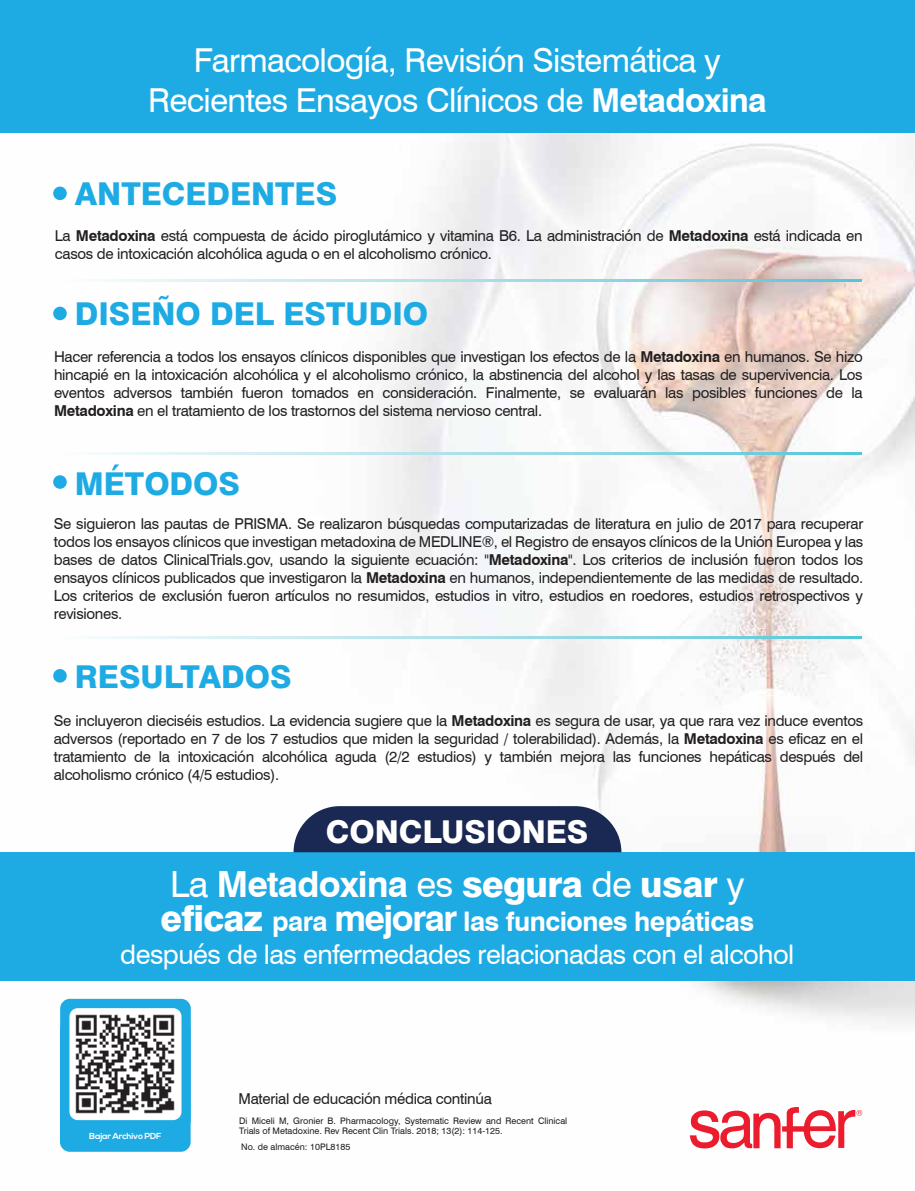
<style>
.page{position:relative;width:915px;height:1191px;background:#fff}
.page>*{position:absolute;margin:0;border:0;box-sizing:border-box;transform-origin:0 0}
.t1{font:700 36px "Swiss 721 BT";letter-spacing:-.02em;color:#fff}
.t2{font:33px/39.6px "Swiss 721 BT";letter-spacing:-.02em;color:#fff;text-align:center}
.t3{font:800 31.5px "Swiss 721 BT";color:#1eabe3}
.t4{font:800 31.5px "Swiss 721 BT";color:#fff}
.t5{font:27px/32.4px "Swiss 721 BT";letter-spacing:-.02em;color:#fff;text-align:center}
.t6{font:15px/18px "Swiss 721 BT";letter-spacing:-.02em;color:#231f20;text-align:justify}
.t7{font:9px/10.8px "Swiss 721 BT";color:#231f20}
.t8{font:700 8.7px "Nexa";letter-spacing:-.02em;color:#fff}
.s1{font-weight:700}
.s2{font-weight:400}
.s3{font-weight:800}
.s4{font-weight:800;font-size:36px}
.s5{font-weight:700;font-size:36px}
</style>
<div class="page">
<img style="left:0;top:132px;width:914px;height:1020px">
<div style="left:0;top:0;width:914px;height:132px;background:#1eabe3"></div>
<div style="left:0;top:852px;width:914px;height:128px;background:#1eabe3"></div>
<svg style="left:52px;top:279px;width:809px;height:2px;background:#ace0e9"></svg>
<svg style="left:52px;top:452px;width:809px;height:2px;background:#ace0e9"></svg>
<svg style="left:52px;top:636px;width:809px;height:2px;background:#ace0e9"></svg>
<div style="left:53px;top:186px;width:14px;height:14px;background:#1eabe3;border-radius:50%"></div>
<div style="left:53px;top:307px;width:14px;height:13px;background:#1eabe3;border-radius:50%"></div>
<div style="left:53px;top:475px;width:14px;height:14px;background:#1eabe3;border-radius:50%"></div>
<div style="left:53px;top:669px;width:14px;height:13px;background:#1eabe3;border-radius:50%"></div>
<svg style="left:689px;top:1107px;width:172px;height:41px"></svg>
<svg style="left:293px;top:806px;width:328px;height:46px;background:#28365d"></svg>
<div style="left:60px;top:1021px;width:130px;height:130px;background:#1eabe3;border-radius:10px"></div>
<div style="left:60px;top:998px;width:131px;height:131px;background:#1eabe3;border-radius:10px"></div>
<div style="left:69px;top:1008px;width:112px;height:112px;background:#fff;border-radius:8px"></div>
<img style="left:75px;top:1014px;width:100px;height:100px">
<h2 class="t2" style="left:148px;top:40px;width:620px">Farmacología, Revisión Sistemática y<br>Recientes Ensayos Clínicos de <span class="s1">Metadoxina</span></h2>
<h3 class="t3" style="left:75px;top:175px;width:264px">ANTECEDENTES</h3>
<p class="t6" style="left:55px;top:226px;width:809px">La <span class="s1">Metadoxina</span> está compuesta de ácido piroglutámico y vitamina B6. La administración de <span class="s1">Metadoxina</span> está indicada en casos de intoxicación alcohólica aguda o en el alcoholismo crónico.</p>
<h3 class="t3" style="left:75px;top:294px;width:355px">DISEÑO DEL ESTUDIO</h3>
<p class="t6" style="left:54px;top:347px;width:809px">Hacer referencia a todos los ensayos clínicos disponibles que investigan los efectos de la <span class="s1">Metadoxina</span> en humanos. Se hizo hincapié en la intoxicación alcohólica y el alcoholismo crónico, la abstinencia del alcohol y las tasas de supervivencia. Los eventos adversos también fueron tomados en consideración. Finalmente, se evaluarán las posibles funciones de la <span class="s1">Metadoxina</span> en el tratamiento de los trastornos del sistema nervioso central.</p>
<h3 class="t3" style="left:75px;top:464px;width:167px">MÉTODOS</h3>
<p class="t6" style="left:54px;top:514px;width:810px">Se siguieron las pautas de PRISMA. Se realizaron búsquedas computarizadas de literatura en julio de 2017 para recuperar todos los ensayos clínicos que investigan metadoxina de MEDLINE®, el Registro de ensayos clínicos de la Unión Europea y las bases de datos ClinicalTrials.gov, usando la siguiente ecuación: "<span class="s1">Metadoxina</span>". Los criterios de inclusión fueron todos los ensayos clínicos publicados que investigaron la <span class="s1">Metadoxina</span> en humanos, independientemente de las medidas de resultado.<br>Los criterios de exclusión fueron artículos no resumidos, estudios in vitro, estudios en roedores, estudios retrospectivos y revisiones.</p>
<h3 class="t3" style="left:75px;top:658px;width:218px">RESULTADOS</h3>
<p class="t6" style="left:54px;top:711px;width:810px">Se incluyeron dieciséis estudios. La evidencia sugiere que la <span class="s1">Metadoxina</span> es segura de usar, ya que rara vez induce eventos adversos (reportado en 7 de los 7 estudios que miden la seguridad / tolerabilidad). Además, la <span class="s1">Metadoxina</span> es eficaz en el tratamiento de la intoxicación alcohólica aguda (2/2 estudios) y también mejora las funciones hepáticas después del alcoholismo crónico (4/5 estudios).</p>
<h3 class="t4" style="left:326px;top:812px;width:264px">CONCLUSIONES</h3>
<h1 class="t1" style="left:170px;top:862px;width:575px"><span class="s2">La</span> Metadoxina <span class="s2">es</span> <span class="s3">segura</span> <span class="s2">de</span> <span class="s3">usar</span> <span class="s2">y</span></h1>
<h3 class="t5" style="left:120px;top:905px;width:675px"><span class="s4">eficaz</span> <span class="s1">para</span> <span class="s5">mejorar</span> <span class="s1">las funciones hepáticas </span>después de las enfermedades relacionadas con el alcohol</h3>
<p class="t8" style="left:89px;top:1131px;width:74px">Bajar Archivo PDF</p>
<p class="t6" style="left:238px;top:1089px;width:254px">Material de educación médica continúa</p>
<p class="t7" style="left:239px;top:1114px;width:329px">Di Miceli M, Gronier B. Pharmacology, Systematic Review and Recent Clinical<br>Trials of Metadoxine. Rev Recent Clin Trials. 2018; 13(2): 114-125.</p>
<p class="t7" style="left:241px;top:1141px;width:110px">No. de almacén: 10PL8185</p>
</div>
